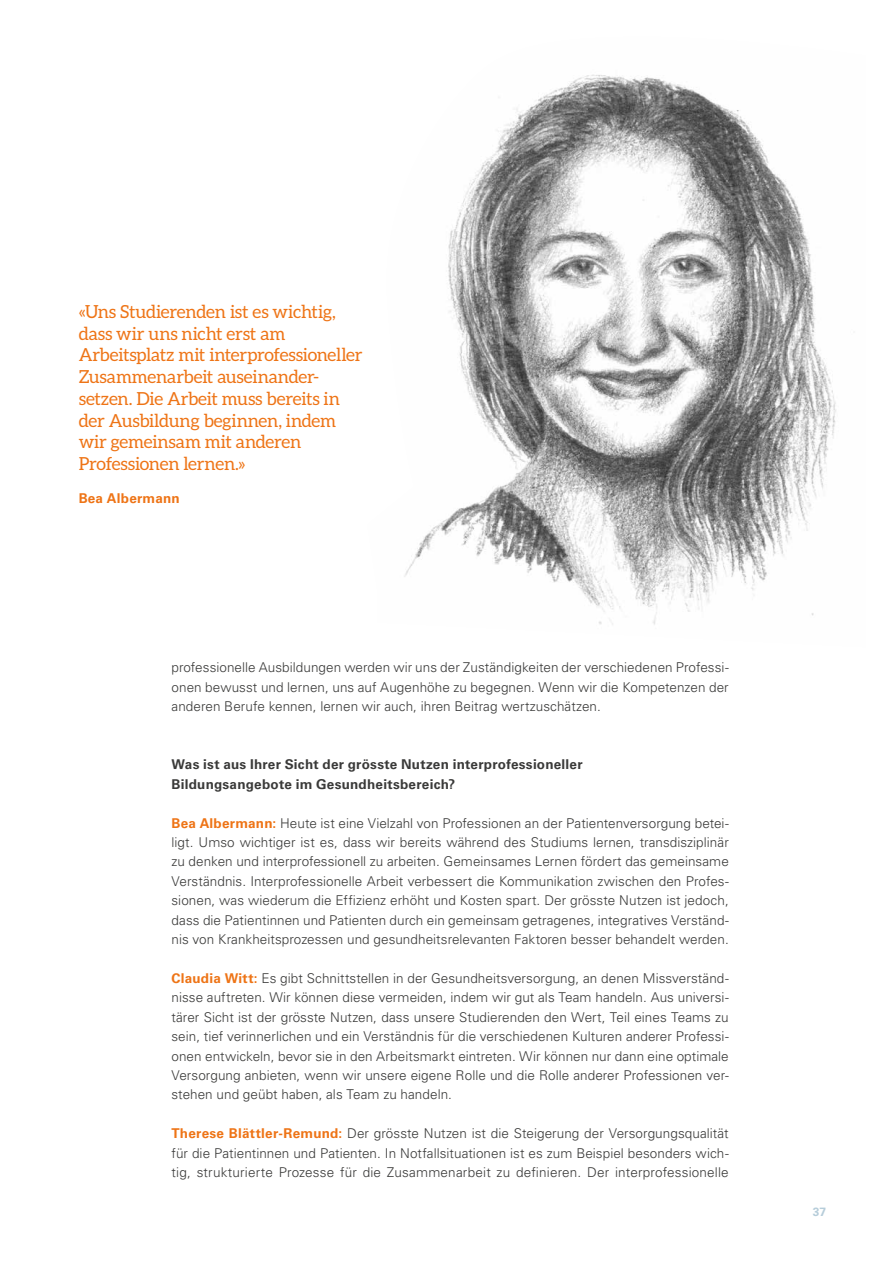
<style>
.page{position:relative;width:893px;height:1263px;background:#fff}
.page>*{position:absolute;margin:0;border:0;box-sizing:border-box;transform-origin:0 0}
.t1{font:18px/21.8px "Aleo";letter-spacing:-.01em;color:#ee7416}
.t2{font:300 13.5px/19.4px "Univers LT";letter-spacing:.005em;color:#3a3a39;text-align:justify}
.t3{font:700 13.5px/19.4px "Univers LT";letter-spacing:.02em;color:#3a3a39}
.t4{font:700 13.5px "Univers LT";letter-spacing:.015em;color:#ee7416}
.t5{font:700 12px "Univers LT";color:#b6cdda}
.s1{font-weight:700;color:#ee7416}
</style>
<div class="page">
<img style="left:404px;top:74px;width:432px;height:551px">
<p class="t1" style="left:79px;top:300px;width:285px">«Uns Studierenden ist es wichtig, dass wir uns nicht erst am<br>Arbeitsplatz mit interprofessioneller<br>Zusammenarbeit auseinander&shy;setzen. Die Arbeit muss bereits in der Ausbildung beginnen, indem wir gemeinsam mit anderen<br>Professionen lernen.»</p>
<p class="t4" style="left:79px;top:490px;width:103px">Bea Albermann</p>
<p class="t2" style="left:172px;top:658px;width:559px">professionelle Ausbildungen werden wir uns der Zuständigkeiten der verschiedenen Professi&shy;onen bewusst und lernen, uns auf Augenhöhe zu begegnen. Wenn wir die Kompetenzen der anderen Berufe kennen, lernen wir auch, ihren Beitrag wertzuschätzen.</p>
<p class="t3" style="left:172px;top:755px;width:413px">Was ist aus Ihrer Sicht der grösste Nutzen interprofessioneller<br>Bildungsangebote im Gesundheitsbereich?</p>
<p class="t2" style="left:172px;top:813px;width:559px"><span class="s1">Bea Albermann:</span> Heute ist eine Vielzahl von Professionen an der Patientenversorgung betei&shy;ligt. Umso wichtiger ist es, dass wir bereits während des Studiums lernen, transdisziplinär zu denken und interprofessionell zu arbeiten. Gemeinsames Lernen fördert das gemeinsame Verständnis. Interprofessionelle Arbeit verbessert die Kommunikation zwischen den Profes&shy;sionen, was wiederum die Effizienz erhöht und Kosten spart. Der grösste Nutzen ist jedoch, dass die Patientinnen und Patienten durch ein gemeinsam getragenes, integratives Verständ&shy;nis von Krankheitsprozessen und gesundheitsrelevanten Faktoren besser behandelt werden.</p>
<p class="t2" style="left:172px;top:968px;width:559px"><span class="s1">Claudia Witt:</span> Es gibt Schnittstellen in der Gesundheitsversorgung, an denen Missverständ&shy;nisse auftreten. Wir können diese vermeiden, indem wir gut als Team handeln. Aus universi&shy;tärer Sicht ist der grösste Nutzen, dass unsere Studierenden den Wert, Teil eines Teams zu sein, tief verinnerlichen und ein Verständnis für die verschiedenen Kulturen anderer Professi&shy;onen entwickeln, bevor sie in den Arbeitsmarkt eintreten. Wir können nur dann eine optimale Versorgung anbieten, wenn wir unsere eigene Rolle und die Rolle anderer Professionen ver&shy;stehen und geübt haben, als Team zu handeln.</p>
<p class="t2" style="left:172px;top:1124px;width:559px"><span class="s1">Therese Blättler-Remund:</span> Der grösste Nutzen ist die Steigerung der Versorgungsqualität für die Patientinnen und Patienten. In Notfallsituationen ist es zum Beispiel besonders wich&shy;tig, strukturierte Prozesse für die Zusammenarbeit zu definieren. Der interprofessionelle</p>
<p class="t5" style="left:813px;top:1204px;width:15px">37</p>
</div>
